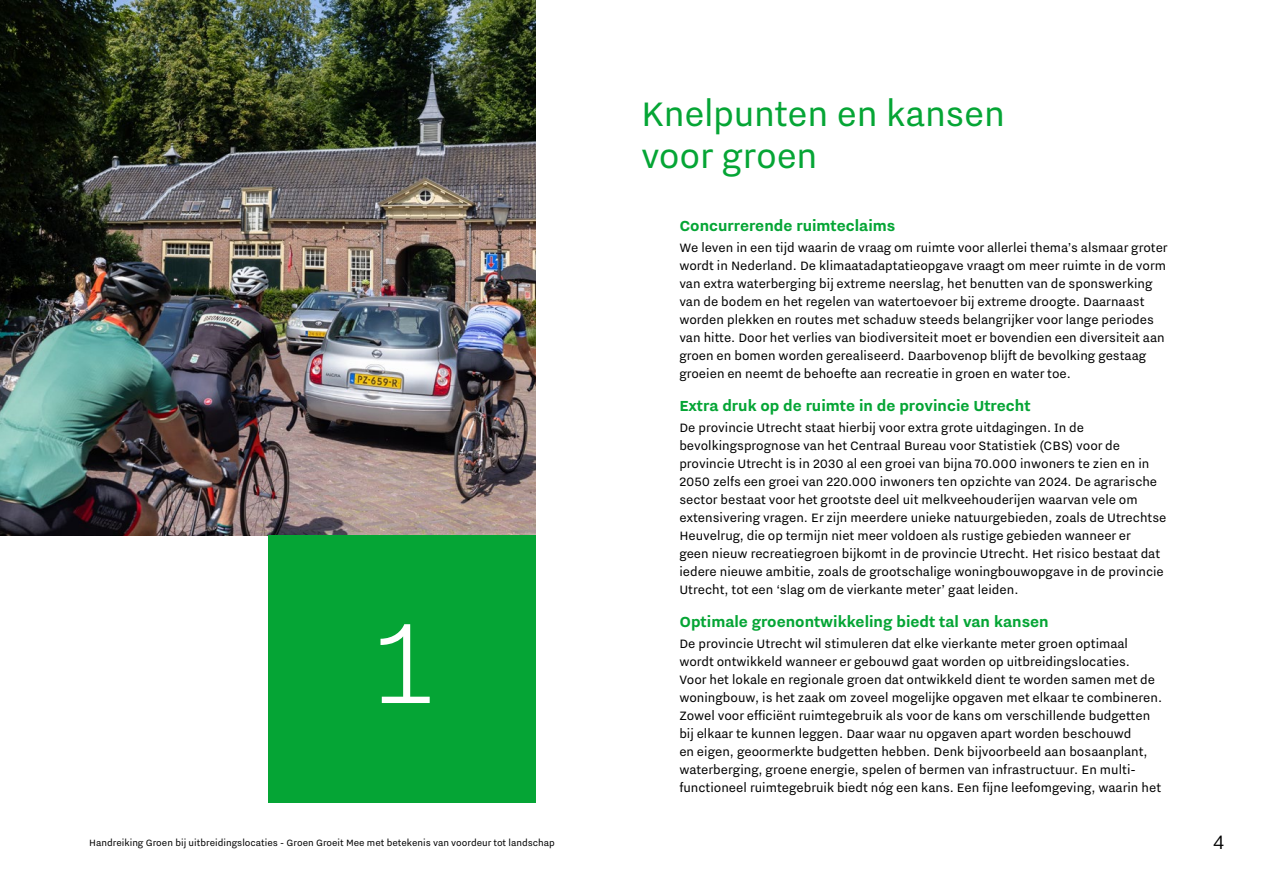
<style>
.page{position:relative;width:1263px;height:893px;background:#fff}
.page>*{position:absolute;margin:0;border:0;box-sizing:border-box;transform-origin:0 0}
.H1-plat_kop{font:300 141.3px "Nitti Utrecht";color:#fff}
.H2-kop{font:42px/42px "Nitti Grotesk";letter-spacing:-.01em;color:#05a535}
.t1{font:300 24px "Nitti Utrecht";color:#000}
.H2-paragraafkop_2{font:700 18px "Nitti Utrecht";color:#05a535}
.plat{font:15px/18px "Nitti Utrecht";color:#000}
.t2{font:11.25px "Nitti Utrecht Regular 2";color:#000}
</style>
<div class="page">
<img style="left:0;top:0;width:536px;height:536px">
<div style="left:269px;top:536px;width:267px;height:267px;background:#05a535"></div>
<h1 class="H1-plat_kop" style="left:365px;top:588px;width:75px">1</h1>
<h2 class="H2-kop" style="left:641px;top:92px;width:365px">Knelpunten en kansen voor groen</h2>
<h3 class="H2-paragraafkop_2" style="left:679px;top:216px;width:218px">Concurrerende ruimteclaims</h3>
<p class="plat" style="left:679px;top:238px;width:490px">We leven in een tijd waarin de vraag om ruimte voor allerlei thema’s alsmaar groter wordt in Nederland. De klimaatadaptatieopgave vraagt om meer ruimte in de vorm van extra waterberging bij extreme neerslag, het benutten van de sponswerking van de bodem en het regelen van watertoevoer bij extreme droogte. Daarnaast worden plekken en routes met schaduw steeds belangrijker voor lange periodes van hitte. Door het verlies van biodiversiteit moet er bovendien een diversiteit aan groen en bomen worden gerealiseerd. Daarbovenop blijft de bevolking gestaag groeien en neemt de behoefte aan recreatie in groen en water toe.</p>
<h3 class="H2-paragraafkop_2" style="left:679px;top:396px;width:353px">Extra druk op de ruimte in de provincie Utrecht</h3>
<p class="plat" style="left:679px;top:418px;width:489px">De provincie Utrecht staat hierbij voor extra grote uitdagingen. In de bevolkingsprognose van het Centraal Bureau voor Statistiek (CBS) voor de provincie Utrecht is in 2030 al een groei van bijna 70.000 inwoners te zien en in 2050 zelfs een groei van 220.000 inwoners ten opzichte van 2024. De agrarische sector bestaat voor het grootste deel uit melkveehouderijen waarvan vele om extensivering vragen. Er zijn meerdere unieke natuurgebieden, zoals de Utrechtse Heuvelrug, die op termijn niet meer voldoen als rustige gebieden wanneer er<br>geen nieuw recreatiegroen bijkomt in de provincie Utrecht. Het risico bestaat dat iedere nieuwe ambitie, zoals de grootschalige woningbouwopgave in de provincie Utrecht, tot een ‘slag om de vierkante meter’ gaat leiden.</p>
<h3 class="H2-paragraafkop_2" style="left:679px;top:612px;width:371px">Optimale groenontwikkeling biedt tal van kansen</h3>
<p class="plat" style="left:679px;top:634px;width:484px">De provincie Utrecht wil stimuleren dat elke vierkante meter groen optimaal wordt ontwikkeld wanneer er gebouwd gaat worden op uitbreidingslocaties.<br>Voor het lokale en regionale groen dat ontwikkeld dient te worden samen met de woningbouw, is het zaak om zoveel mogelijke opgaven met elkaar te combineren.<br>Zowel voor efficiënt ruimtegebruik als voor de kans om verschillende budgetten bij elkaar te kunnen leggen. Daar waar nu opgaven apart worden beschouwd<br>en eigen, geoormerkte budgetten hebben. Denk bijvoorbeeld aan bosaanplant, waterberging, groene energie, spelen of bermen van infrastructuur. En multi&shy;functioneel ruimtegebruik biedt nóg een kans. Een fijne leefomgeving, waarin het</p>
<p class="t2" style="left:89px;top:837px;width:467px">Handreiking Groen bij uitbreidingslocaties - Groen Groeit Mee met betekenis van voordeur tot landschap</p>
<h3 class="t1" style="left:1212px;top:829px;width:14px">4</h3>
</div>
